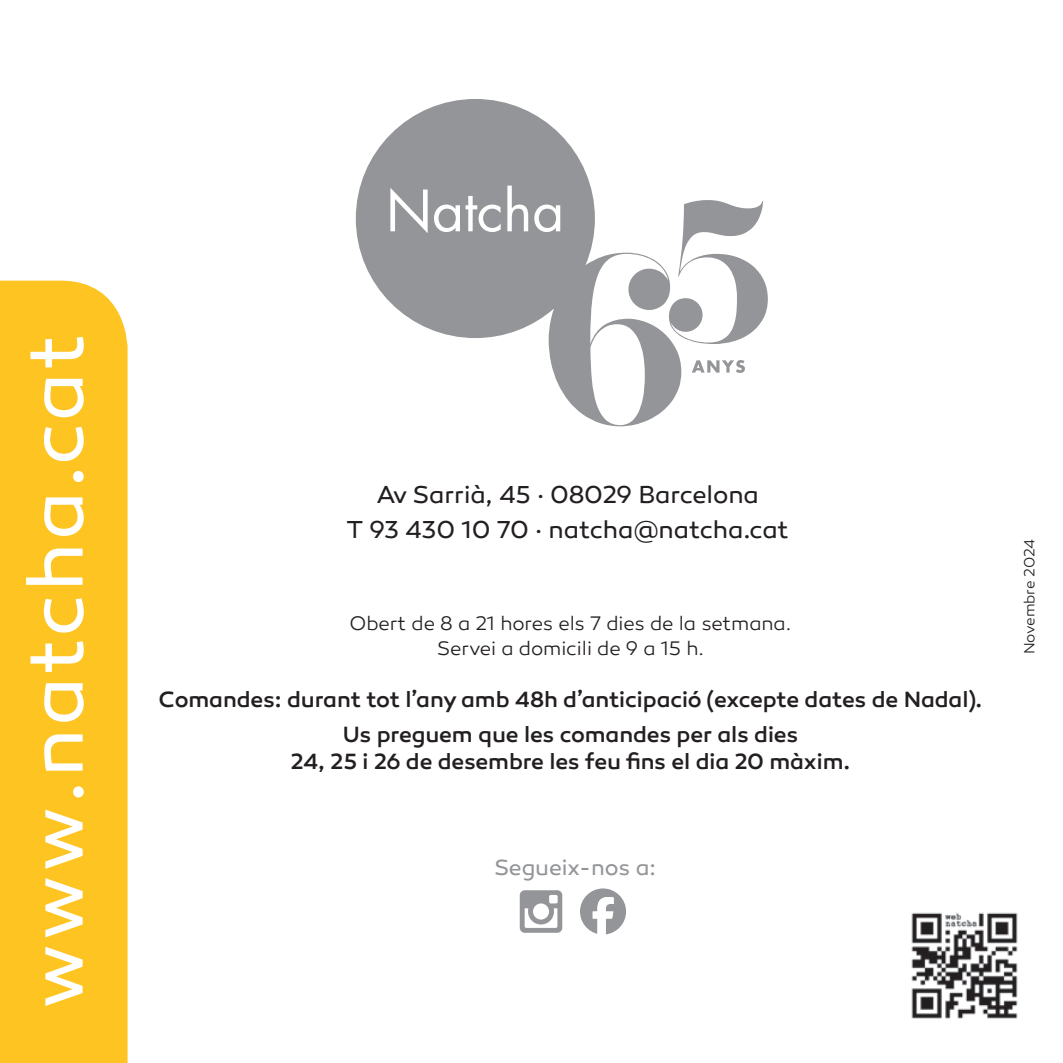
<style>
.page{position:relative;width:1063px;height:1063px;background:#fff}
.page>*{position:absolute;margin:0;border:0;box-sizing:border-box;transform-origin:0 0}
.t1{font:79.5px "Canaro";letter-spacing:.04em;color:#fff}
.t2{font:25px/35px "Canaro";letter-spacing:-.005em;color:#231f20;text-align:center}
.t3{font:500 22.5px/34.5px "Canaro";letter-spacing:-.005em;color:#231f20;text-align:center}
.t4{font:22.5px "Canaro";letter-spacing:-.005em;color:#939598}
.t5{font:300 20px/25px "Canaro";letter-spacing:-.005em;color:#231f20;text-align:center}
.t6{font:300 15px "Canaro";letter-spacing:-.01em;color:#231f20}
</style>
<div class="page">
<svg style="left:692px;top:360px;width:53px;height:13px"></svg>
<svg style="left:356px;top:99px;width:325px;height:327px"></svg>
<svg style="left:669px;top:200px;width:99px;height:144px"></svg>
<div style="left:439px;top:209px;width:17px;height:19px;background:#939598;border-radius:50%"></div>
<div style="left:539px;top:209px;width:17px;height:19px;background:#939598;border-radius:50%"></div>
<div style="left:0;top:281px;width:128px;height:782px;background:#fec422"></div>
<img style="left:911px;top:912px;width:107px;height:107px">
<svg style="left:520px;top:890px;width:42px;height:43px"></svg>
<svg style="left:580px;top:888px;width:46px;height:47px"></svg>
<h1 class="t1" style="left:9px;top:1009px;width:677px;rotate:-90deg">www.natcha.cat</h1>
<p class="t2" style="left:347px;top:478px;width:444px">Av Sarrià, 45 · 08029 Barcelona<br>T 93 430 10 70 · natcha@natcha.cat</p>
<p class="t5" style="left:350px;top:611px;width:443px">Obert de 8 a 21 hores els 7 dies de la setmana.<br>Servei a domicili de 9 a 15 h.</p>
<p class="t3" style="left:159px;top:682px;width:825px">Comandes: durant tot l’any amb 48h d’anticipació (excepte dates de Nadal).<br>Us preguem que les comandes per als dies</p>
<p class="t3" style="left:291px;top:745px;width:561px">24, 25 i 26 de desembre les feu fins el dia 20 màxim.</p>
<p class="t4" style="left:494px;top:854px;width:163px">Segueix-nos a:</p>
<p class="t6" style="left:1021px;top:654px;width:117px;rotate:-90deg">Novembre 2024</p>
</div>
